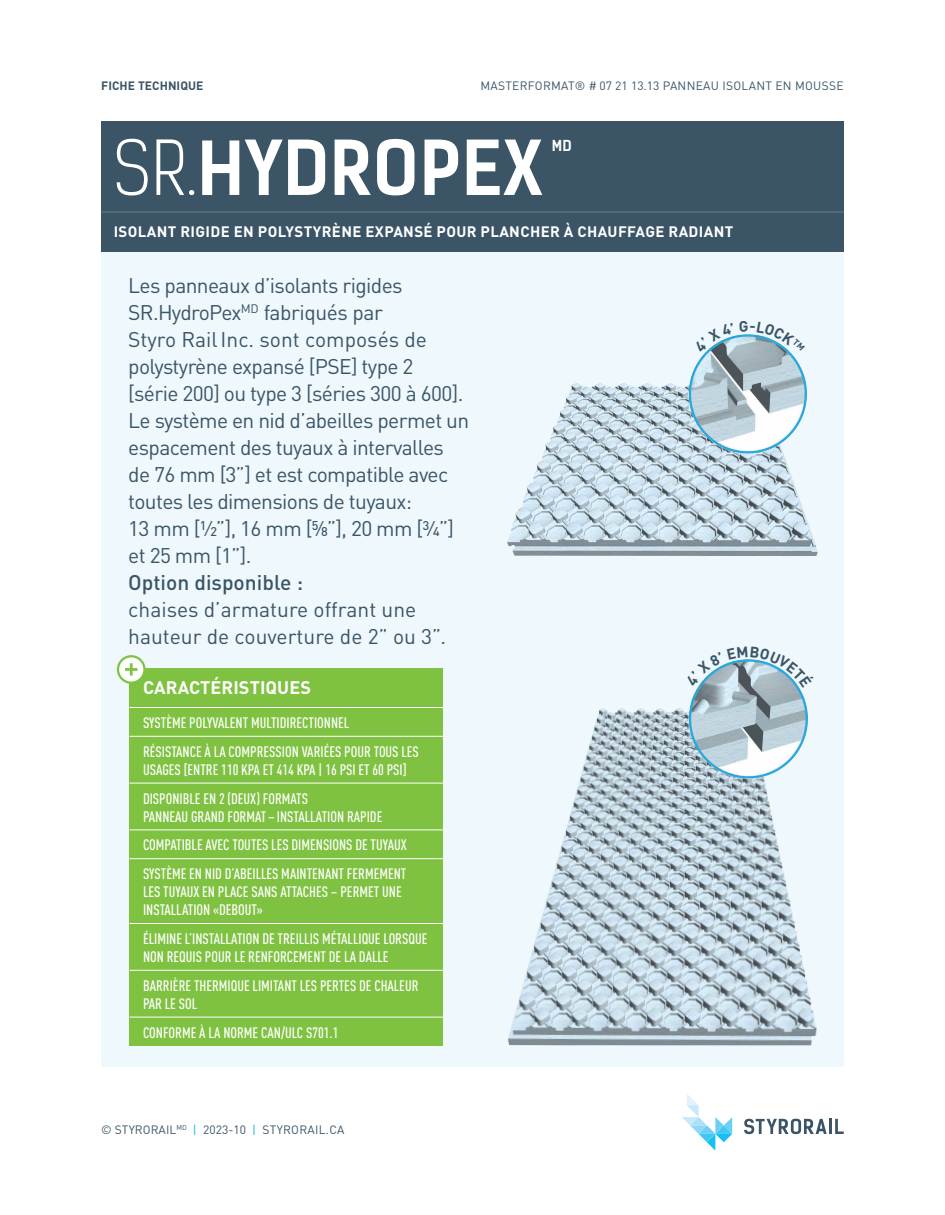
<style>
.page{position:relative;width:945px;height:1215px;background:#fff}
.page>*{position:absolute;margin:0;border:0;box-sizing:border-box;transform-origin:0 0}
.t1{font:700 71.85px "Kelson Sans";letter-spacing:.01em;color:#fff}
.t2{font:21px/27px "DIN Pro";letter-spacing:-.03em;color:#3b5566}
.t3{font:21px/27px "DIN Pro";color:#3b5566}
.t4{font:500 21px "DIN Pro";color:#3b5566}
.t5{font:700 18px "DIN Pro";letter-spacing:.005em;color:#fff}
.t6{font:500 15px/28.8px "DIN Cond";color:#fff}
.t7{font:700 15px "DIN Pro";letter-spacing:.025em;color:#fff}
.t8{font:700 14.4px "Kelson Sans";color:#fff}
.t9{font:12px "DIN Pro";letter-spacing:.025em;color:#3b5566}
.t10{font:12px "DIN Pro";letter-spacing:.005em;color:#3b5566}
.t11{font:700 12px "DIN Pro";letter-spacing:.005em;color:#3b5566}
.s1{font-weight:300}
.s2{color:#00aeef}
</style>
<div class="page">
<svg style="left:682px;top:1094px;width:50px;height:57px"></svg>
<svg style="left:744px;top:1119px;width:83px;height:15px"></svg>
<hr style="left:829px;top:1119px;width:3px;height:15px;background:#3b5566">
<svg style="left:835px;top:1119px;width:9px;height:15px"></svg>
<div style="left:101px;top:252px;width:743px;height:815px;background:#eef8fd"></div>
<div style="left:101px;top:121px;width:743px;height:131px;background:#3b5566"></div>
<hr style="left:101px;top:211px;width:743px;height:2px;background:#687a8a">
<div style="left:130px;top:668px;width:313px;height:378px;background:#7fc241"></div>
<hr style="left:130px;top:707px;width:313px;height:1px;background:#fff">
<hr style="left:130px;top:736px;width:313px;height:1px;background:#fff">
<hr style="left:130px;top:783px;width:313px;height:1px;background:#fff">
<hr style="left:130px;top:830px;width:313px;height:1px;background:#fff">
<hr style="left:130px;top:858px;width:313px;height:1px;background:#fff">
<hr style="left:130px;top:923px;width:313px;height:1px;background:#fff">
<hr style="left:130px;top:970px;width:313px;height:1px;background:#fff">
<hr style="left:130px;top:1017px;width:313px;height:1px;background:#fff">
<img style="left:508px;top:708px;width:309px;height:337px">
<img style="left:507px;top:383px;width:311px;height:173px">
<svg style="left:118px;top:656px;width:26px;height:27px"></svg>
<div style="left:117px;top:655px;width:29px;height:29px;border:2px solid #7fc241;border-radius:50%"></div>
<svg style="left:125px;top:663px;width:12px;height:13px"></svg>
<img style="left:680px;top:334px;width:137px;height:119px">
<img style="left:680px;top:663px;width:137px;height:115px">
<svg style="left:694px;top:334px;width:39px;height:18px"></svg>
<svg style="left:740px;top:334px;width:65px;height:17px"></svg>
<svg style="left:686px;top:663px;width:35px;height:23px"></svg>
<svg style="left:727px;top:659px;width:88px;height:29px"></svg>
<p class="t11" style="left:101px;top:75px;width:104px">FICHE TECHNIQUE</p>
<p class="t9" style="left:480px;top:76px;width:365px">MASTERFORMAT® # 07 21 13.13 PANNEAU ISOLANT EN MOUSSE</p>
<h1 class="t1" style="left:114px;top:124px;width:431px"><span class="s1">SR.</span>HYDROPEX</h1>
<p class="t8" style="left:552px;top:136px;width:21px">MD</p>
<p class="t7" style="left:114px;top:219px;width:621px">ISOLANT RIGIDE EN POLYSTYRÈNE EXPANSÉ POUR PLANCHER À CHAUFFAGE RADIANT</p>
<p class="t2" style="left:128px;top:270px;width:343px">Les panneaux d’isolants rigides<br>SR.HydroPex<sup>MD</sup> fabriqués par<br>Styro RailInc. sont composés de polystyrène expansé [PSE] type 2<br>[série 200] ou type 3 [séries 300 à 600].<br>Le système en nid d’abeilles permet un espacement des tuyaux à intervalles de 76 mm [3”] et est compatible avec toutes les dimensions de tuyaux:<br>13 mm [½”], 16 mm [5/8”], 20 mm [¾”] et 25 mm [1”].</p>
<h2 class="t4" style="left:128px;top:566px;width:176px">Option disponible :</h2>
<h2 class="t3" style="left:128px;top:594px;width:319px">chaises d’armature offrant une hauteur de couverture de 2” ou 3”.</h2>
<p class="t5" style="left:143px;top:672px;width:169px">CARACTÉRISTIQUES</p>
<p class="t6" style="left:143px;top:708px;width:277px">SYSTÈME POLYVALENT MULTIDIRECTIONNEL<br>RÉSISTANCE À LA COMPRESSION VARIÉES POUR TOUS LES</p>
<p class="t6" style="left:143px;top:755px;width:265px">USAGES [ENTRE 110 KPA ET 414 KPA | 16 PSI ET 60 PSI]<br>DISPONIBLE EN 2 (DEUX) FORMATS</p>
<p class="t6" style="left:143px;top:802px;width:265px">PANNEAU GRAND FORMAT – INSTALLATION RAPIDE<br>COMPATIBLE AVEC TOUTES LES DIMENSIONS DE TUYAUX<br>SYSTÈME EN NID D’ABEILLES MAINTENANT FERMEMENT</p>
<p class="t6" style="left:143px;top:883px;width:260px;line-height:18px">LES TUYAUX EN PLACE SANS ATTACHES – PERMET UNE<br>INSTALLATION «DEBOUT»</p>
<p class="t6" style="left:143px;top:929px;width:286px;line-height:18px">ÉLIMINE L’INSTALLATION DE TREILLIS MÉTALLIQUE LORSQUE<br>NON REQUIS POUR LE RENFORCEMENT DE LA DALLE</p>
<p class="t6" style="left:143px;top:976px;width:277px;line-height:18px">BARRIÈRE THERMIQUE LIMITANT LES PERTES DE CHALEUR<br>PAR LE SOL</p>
<p class="t6" style="left:143px;top:1018px;width:197px">CONFORME À LA NORME CAN/ULC S701.1</p>
<p class="t10" style="left:101px;top:1120px;width:245px">© STYRORAIL<sup>MD</sup> <span class="s2">|</span> 2023-10 <span class="s2">|</span> STYRORAIL.CA</p>
</div>
